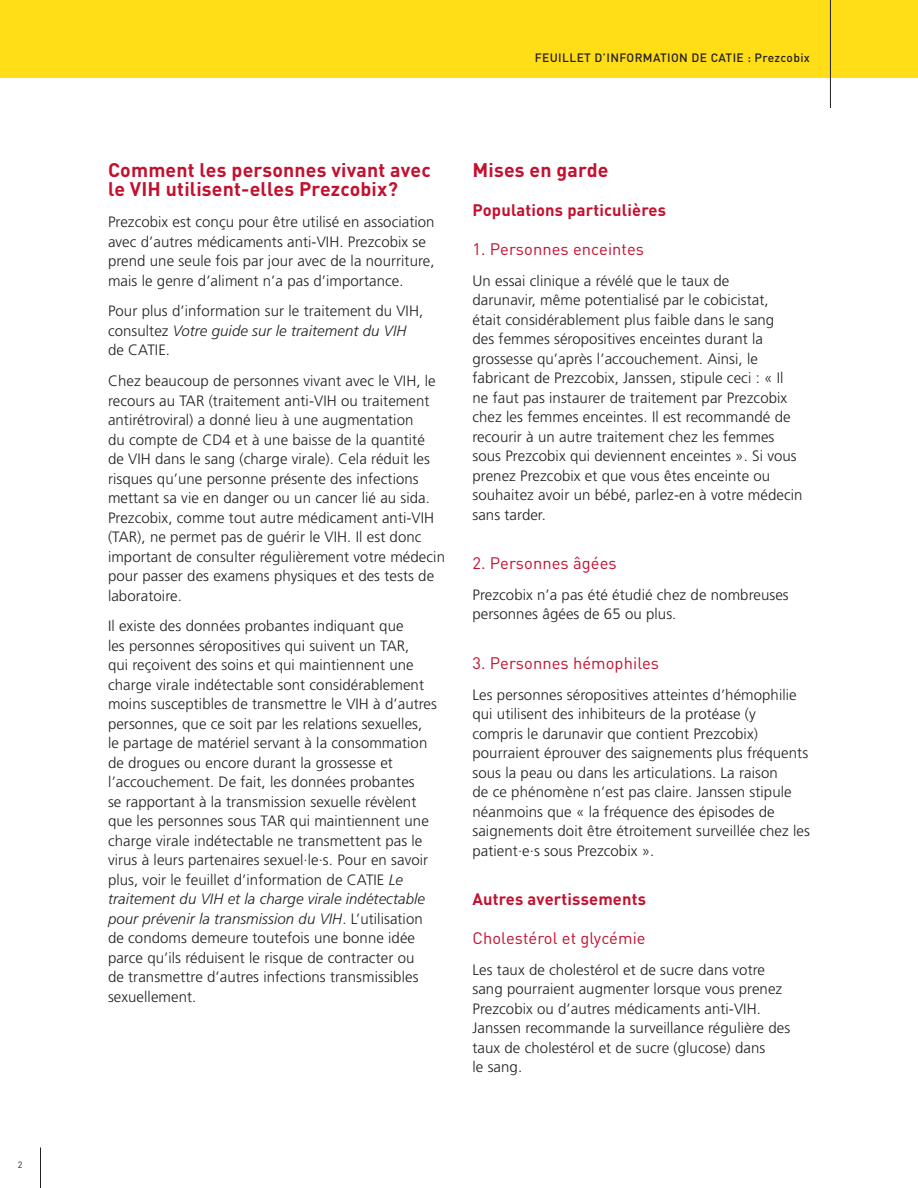
<style>
.page{position:relative;width:918px;height:1188px;background:#fff}
.page>*{position:absolute;margin:0;border:0;box-sizing:border-box;transform-origin:0 0}
.t1{font:700 19.5px/19.5px "DINOT";letter-spacing:.01em;color:#c3102f}
.t2{font:16.5px "DINOT";letter-spacing:.005em;color:#c3102f}
.t3{font:700 16.5px "DINOT";letter-spacing:.01em;color:#c3102f}
.t4{font:300 15px/19.5px "Frutiger LT Pro";letter-spacing:.005em;color:#231f20}
.t5{font:500 12px "DINOT";letter-spacing:.03em;color:#231f20}
.t6{font:9px "DINOT";color:#231f20}
.s1{font-style:italic}
</style>
<div class="page">
<hr style="left:40px;top:1148px;width:1px;height:40px;background:#231f20">
<div style="left:0;top:0;width:918px;height:78px;background:#ffdd17"></div>
<hr style="left:830px;top:0;width:1px;height:108px;background:#231f20">
<p class="t6" style="left:18px;top:1158px;width:6px">2</p>
<p class="t5" style="left:535px;top:50px;width:277px">FEUILLET D’INFORMATION DE CATIE : Prezcobix</p>
<h1 class="t1" style="left:108px;top:158px;width:324px">Comment les personnes vivant avec le VIH utilisent-elles Prezcobix?</h1>
<p class="t4" style="left:108px;top:212px;width:328px">Prezcobix est conçu pour être utilisé en association avec d’autres médicaments anti-VIH. Prezcobix se prend une seule fois par jour avec de la nourriture, mais le genre d’aliment n’a pas d’importance.</p>
<p class="t4" style="left:108px;top:302px;width:317px">Pour plus d’information sur le traitement du VIH, consultez <span class="s1">Votre guide sur le traitement du VIH </span>de CATIE.</p>
<p class="t4" style="left:108px;top:371px;width:339px">Chez beaucoup de personnes vivant avec le VIH, le recours au TAR (traitement anti-VIH ou traitement antirétroviral) a donné lieu à une augmentation<br>du compte de CD4 et à une baisse de la quantité<br>de VIH dans le sang (charge virale). Cela réduit les risques qu’une personne présente des infections mettant sa vie en danger ou un cancer lié au sida.<br>Prezcobix, comme tout autre médicament anti-VIH (TAR), ne permet pas de guérir le VIH. Il est donc important de consulter régulièrement votre médecin pour passer des examens physiques et des tests de laboratoire.</p>
<p class="t4" style="left:108px;top:617px;width:331px">Il existe des données probantes indiquant que<br>les personnes séropositives qui suivent un TAR,<br>qui reçoivent des soins et qui maintiennent une charge virale indétectable sont considérablement moins susceptibles de transmettre le VIH à d’autres personnes, que ce soit par les relations sexuelles,<br>le partage de matériel servant à la consommation de drogues ou encore durant la grossesse et l’accouchement. De fait, les données probantes<br>se rapportant à la transmission sexuelle révèlent que les personnes sous TAR qui maintiennent une charge virale indétectable ne transmettent pas le virus à leurs partenaires sexuel·le·s. Pour en savoir plus, voir le feuillet d’information de CATIE <span class="s1">Le traitement du VIH et la charge virale indétectable pour prévenir la transmission du VIH</span>. L’utilisation de condoms demeure toutefois une bonne idée parce qu’ils réduisent le risque de contracter ou<br>de transmettre d’autres infections transmissibles sexuellement.</p>
<h1 class="t1" style="left:472px;top:158px;width:137px">Mises en garde</h1>
<p class="t3" style="left:472px;top:197px;width:195px">Populations particulières</p>
<p class="t2" style="left:472px;top:236px;width:173px">1. Personnes enceintes</p>
<p class="t4" style="left:472px;top:271px;width:332px">Un essai clinique a révélé que le taux de<br>darunavir, même potentialisé par le cobicistat,<br>était considérablement plus faible dans le sang<br>des femmes séropositives enceintes durant la grossesse qu’après l’accouchement. Ainsi, le fabricant de Prezcobix, Janssen, stipule ceci : « Il ne faut pas instaurer de traitement par Prezcobix chez les femmes enceintes. Il est recommandé de recourir à un autre traitement chez les femmes sous Prezcobix qui deviennent enceintes ». Si vous prenez Prezcobix et que vous êtes enceinte ou souhaitez avoir un bébé, parlez-en à votre médecin sans tarder.</p>
<p class="t2" style="left:472px;top:551px;width:146px">2. Personnes âgées</p>
<p class="t4" style="left:472px;top:585px;width:318px">Prezcobix n’a pas été étudié chez de nombreuses personnes âgées de 65 ou plus.</p>
<p class="t2" style="left:472px;top:650px;width:188px">3. Personnes hémophiles</p>
<p class="t4" style="left:472px;top:685px;width:339px">Les personnes séropositives atteintes d’hémophilie qui utilisent des inhibiteurs de la protéase (y<br>compris le darunavir que contient Prezcobix) pourraient éprouver des saignements plus fréquents sous la peau ou dans les articulations. La raison<br>de ce phénomène n’est pas claire. Janssen stipule néanmoins que « la fréquence des épisodes de saignements doit être étroitement surveillée chez les patient·e·s sous Prezcobix ».</p>
<p class="t3" style="left:472px;top:886px;width:175px">Autres avertissements</p>
<p class="t2" style="left:472px;top:926px;width:175px">Cholestérol et glycémie</p>
<p class="t4" style="left:472px;top:960px;width:319px">Les taux de cholestérol et de sucre dans votre sang pourraient augmenter lorsque vous prenez Prezcobix ou d’autres médicaments anti-VIH.<br>Janssen recommande la surveillance régulière des taux de cholestérol et de sucre (glucose) dans<br>le sang.</p>
</div>
